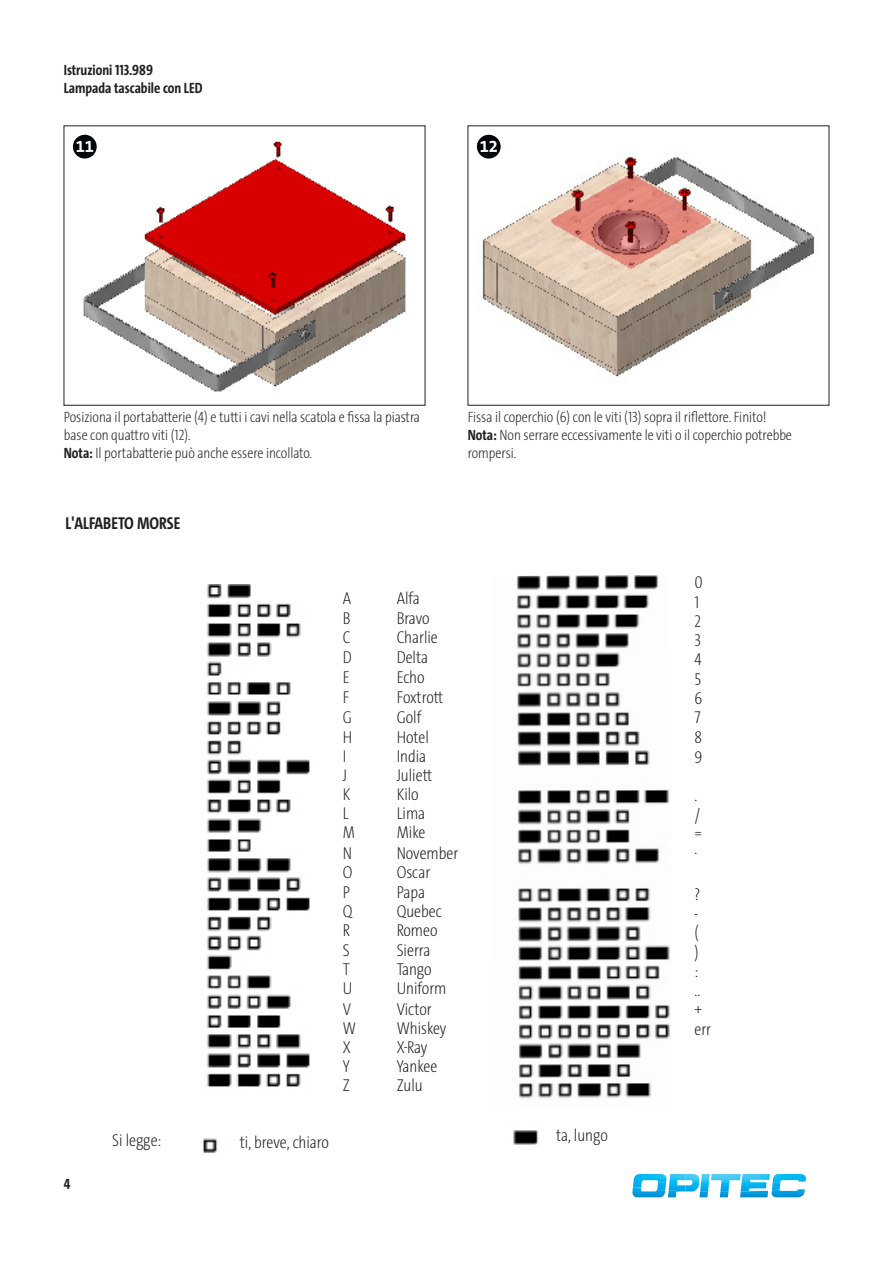
<style>
.page{position:relative;width:893px;height:1263px;background:#fff}
.page>*{position:absolute;margin:0;border:0;box-sizing:border-box;transform-origin:0 0}
.Beschreibung_linksbü{font:200 17.25px "The Sans Cd LF2";color:#231f20}
.Überschrift_Seite{font:700 17.25px "The Sans Cd LF7";letter-spacing:-.005em;color:#231f20}
.Beschreibung_linksbü-2{font:200 15px/18px "The Sans Cd LF2";color:#231f20}
.Beschreibung_linksbü-3{font:700 15px "The Sans Cd LF7";color:#231f20}
.s1{font-family:"The Sans Cd LF7";font-weight:700}
</style>
<div class="page">
<svg style="left:632px;top:1174px;width:174px;height:24px"></svg>
<img style="left:517px;top:575px;width:153px;height:524px">
<img style="left:207px;top:585px;width:103px;height:502px">
<img style="left:513px;top:1130px;width:26px;height:15px">
<img style="left:203px;top:1138px;width:15px;height:15px">
<img style="left:83px;top:141px;width:323px;height:251px">
<div style="left:72px;top:134px;width:26px;height:25px;background:#000507;border-radius:50%"></div>
<div style="left:71px;top:133px;width:27px;height:27px;border:2px solid #fff;border-radius:50%"></div>
<img style="left:482px;top:151px;width:333px;height:226px">
<div style="left:476px;top:134px;width:25px;height:25px;background:#000507;border-radius:50%"></div>
<div style="left:475px;top:133px;width:27px;height:27px;border:2px solid #fff;border-radius:50%"></div>
<p class="Beschreibung_linksbü-3" style="left:64px;top:60px;width:91px">Istruzioni 113.989</p>
<p class="Beschreibung_linksbü-3" style="left:64px;top:78px;width:140px">Lampada tascabile con LED</p>
<p class="Beschreibung_linksbü-2" style="left:64px;top:407px;width:358px">Posiziona il portabatterie (4) e tutti i cavi nella scatola e fissa la piastra base con quattro viti (12).</p>
<p class="Beschreibung_linksbü-2" style="left:64px;top:443px;width:250px"><span class="s1">Nota:</span> Il portabatterie può anche essere incollato.</p>
<p class="Beschreibung_linksbü-2" style="left:468px;top:407px;width:300px">Fissa il coperchio (6) con le viti (13) sopra il riflettore. Finito!</p>
<p class="Beschreibung_linksbü-2" style="left:468px;top:425px;width:326px"><span class="s1">Nota:</span> Non serrare eccessivamente le viti o il coperchio potrebbe rompersi.</p>
<p class="Überschrift_Seite" style="left:66px;top:512px;width:116px">L'ALFABETO MORSE</p>
<p class="Beschreibung_linksbü-3" style="left:64px;top:1174px;width:8px">4</p>
<p class="Beschreibung_linksbü" style="left:343px;top:587px;width:10px">A</p>
<p class="Beschreibung_linksbü" style="left:397px;top:587px;width:25px">Alfa</p>
<p class="Beschreibung_linksbü" style="left:343px;top:607px;width:9px">B</p>
<p class="Beschreibung_linksbü" style="left:397px;top:607px;width:34px">Bravo</p>
<p class="Beschreibung_linksbü" style="left:343px;top:626px;width:9px">C</p>
<p class="Beschreibung_linksbü" style="left:397px;top:626px;width:43px">Charlie</p>
<p class="Beschreibung_linksbü" style="left:343px;top:646px;width:11px">D</p>
<p class="Beschreibung_linksbü" style="left:397px;top:646px;width:33px">Delta</p>
<p class="Beschreibung_linksbü" style="left:343px;top:666px;width:8px">E</p>
<p class="Beschreibung_linksbü" style="left:397px;top:666px;width:29px">Echo</p>
<p class="Beschreibung_linksbü" style="left:343px;top:686px;width:8px">F</p>
<p class="Beschreibung_linksbü" style="left:397px;top:686px;width:48px">Foxtrott</p>
<p class="Beschreibung_linksbü" style="left:343px;top:706px;width:11px">G</p>
<p class="Beschreibung_linksbü" style="left:397px;top:706px;width:26px">Golf</p>
<p class="Beschreibung_linksbü" style="left:343px;top:726px;width:11px">H</p>
<p class="Beschreibung_linksbü" style="left:397px;top:726px;width:34px">Hotel</p>
<p class="Beschreibung_linksbü" style="left:343px;top:745px;width:5px">I</p>
<p class="Beschreibung_linksbü" style="left:397px;top:745px;width:31px">India</p>
<p class="Beschreibung_linksbü" style="left:343px;top:764px;width:6px">J</p>
<p class="Beschreibung_linksbü" style="left:397px;top:764px;width:37px">Juliett</p>
<p class="Beschreibung_linksbü" style="left:343px;top:783px;width:9px">K</p>
<p class="Beschreibung_linksbü" style="left:397px;top:783px;width:24px">Kilo</p>
<p class="Beschreibung_linksbü" style="left:343px;top:802px;width:7px">L</p>
<p class="Beschreibung_linksbü" style="left:397px;top:802px;width:30px">Lima</p>
<p class="Beschreibung_linksbü" style="left:343px;top:821px;width:14px">M</p>
<p class="Beschreibung_linksbü" style="left:397px;top:821px;width:30px">Mike</p>
<p class="Beschreibung_linksbü" style="left:343px;top:842px;width:11px">N</p>
<p class="Beschreibung_linksbü" style="left:397px;top:842px;width:63px">November</p>
<p class="Beschreibung_linksbü" style="left:343px;top:861px;width:11px">O</p>
<p class="Beschreibung_linksbü" style="left:397px;top:861px;width:35px">Oscar</p>
<p class="Beschreibung_linksbü" style="left:343px;top:881px;width:9px">P</p>
<p class="Beschreibung_linksbü" style="left:397px;top:881px;width:30px">Papa</p>
<p class="Beschreibung_linksbü" style="left:343px;top:900px;width:11px">Q</p>
<p class="Beschreibung_linksbü" style="left:397px;top:900px;width:47px">Quebec</p>
<p class="Beschreibung_linksbü" style="left:343px;top:919px;width:9px">R</p>
<p class="Beschreibung_linksbü" style="left:397px;top:919px;width:42px">Romeo</p>
<p class="Beschreibung_linksbü" style="left:343px;top:939px;width:8px">S</p>
<p class="Beschreibung_linksbü" style="left:397px;top:939px;width:35px">Sierra</p>
<p class="Beschreibung_linksbü" style="left:343px;top:958px;width:9px">T</p>
<p class="Beschreibung_linksbü" style="left:397px;top:958px;width:37px">Tango</p>
<p class="Beschreibung_linksbü" style="left:343px;top:977px;width:11px">U</p>
<p class="Beschreibung_linksbü" style="left:397px;top:977px;width:51px">Uniform</p>
<p class="Beschreibung_linksbü" style="left:343px;top:998px;width:10px">V</p>
<p class="Beschreibung_linksbü" style="left:397px;top:998px;width:37px">Victor</p>
<p class="Beschreibung_linksbü" style="left:343px;top:1017px;width:15px">W</p>
<p class="Beschreibung_linksbü" style="left:397px;top:1017px;width:51px">Whiskey</p>
<p class="Beschreibung_linksbü" style="left:343px;top:1036px;width:9px">X</p>
<p class="Beschreibung_linksbü" style="left:397px;top:1036px;width:32px">X-Ray</p>
<p class="Beschreibung_linksbü" style="left:343px;top:1055px;width:9px">Y</p>
<p class="Beschreibung_linksbü" style="left:397px;top:1055px;width:42px">Yankee</p>
<p class="Beschreibung_linksbü" style="left:343px;top:1074px;width:9px">Z</p>
<p class="Beschreibung_linksbü" style="left:397px;top:1074px;width:28px">Zulu</p>
<p class="Beschreibung_linksbü" style="left:112px;top:1129px;width:50px">Si legge:</p>
<p class="Beschreibung_linksbü" style="left:240px;top:1131px;width:91px">ti, breve, chiaro</p>
<p class="Beschreibung_linksbü" style="left:556px;top:1124px;width:53px">ta, lungo</p>
<p class="Beschreibung_linksbü" style="left:694px;top:571px;width:10px">0</p>
<p class="Beschreibung_linksbü" style="left:694px;top:591px;width:6px">1</p>
<p class="Beschreibung_linksbü" style="left:694px;top:610px;width:8px">2</p>
<p class="Beschreibung_linksbü" style="left:694px;top:629px;width:8px">3</p>
<p class="Beschreibung_linksbü" style="left:694px;top:648px;width:9px">4</p>
<p class="Beschreibung_linksbü" style="left:694px;top:668px;width:8px">5</p>
<p class="Beschreibung_linksbü" style="left:694px;top:687px;width:9px">6</p>
<p class="Beschreibung_linksbü" style="left:694px;top:706px;width:8px">7</p>
<p class="Beschreibung_linksbü" style="left:694px;top:726px;width:9px">8</p>
<p class="Beschreibung_linksbü" style="left:694px;top:746px;width:9px">9</p>
<p class="Beschreibung_linksbü" style="left:694px;top:784px;width:4px">.</p>
<p class="Beschreibung_linksbü" style="left:694px;top:804px;width:8px">/</p>
<p class="Beschreibung_linksbü" style="left:694px;top:822px;width:9px">=</p>
<p class="Beschreibung_linksbü" style="left:694px;top:837px;width:4px">.</p>
<p class="Beschreibung_linksbü" style="left:694px;top:883px;width:7px">?</p>
<p class="Beschreibung_linksbü" style="left:694px;top:903px;width:5px">-</p>
<p class="Beschreibung_linksbü" style="left:694px;top:921px;width:6px">(</p>
<p class="Beschreibung_linksbü" style="left:694px;top:941px;width:6px">)</p>
<p class="Beschreibung_linksbü" style="left:694px;top:960px;width:5px">:</p>
<p class="Beschreibung_linksbü" style="left:694px;top:979px;width:7px">..</p>
<p class="Beschreibung_linksbü" style="left:694px;top:998px;width:9px">+</p>
<p class="Beschreibung_linksbü" style="left:694px;top:1018px;width:18px">err</p>
</div>
